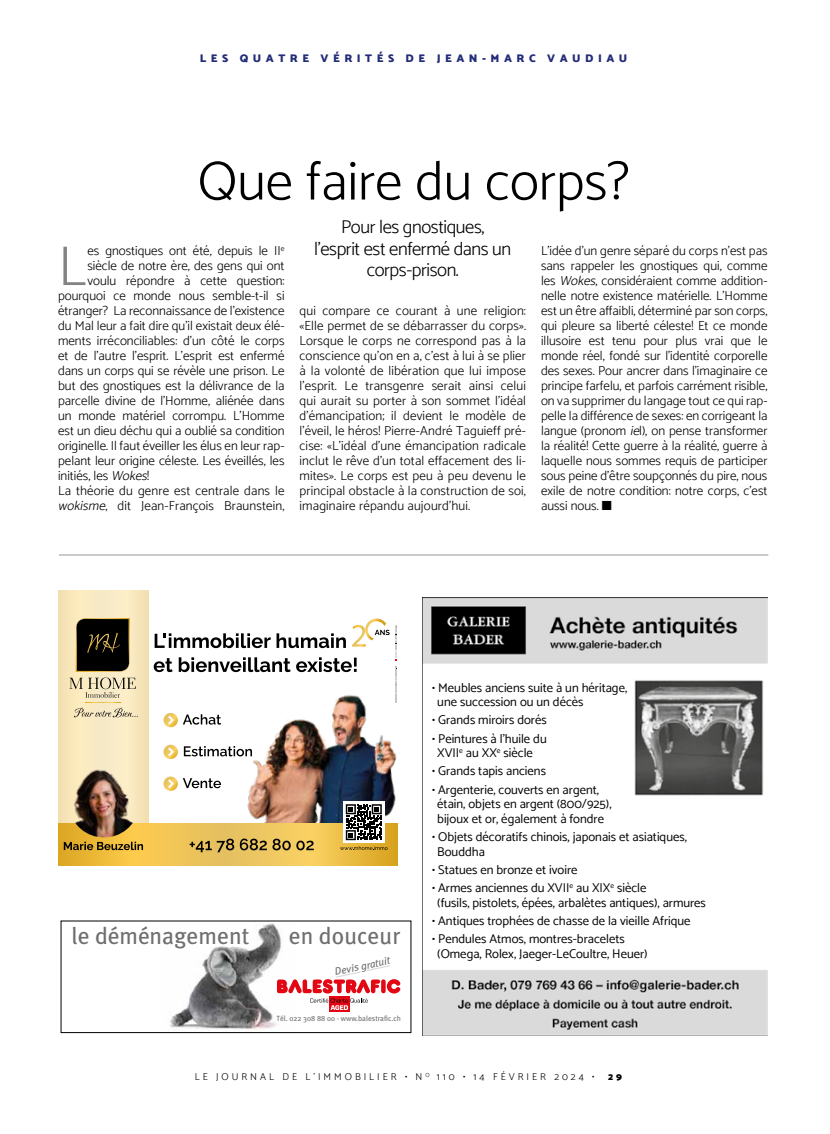
<style>
.page{position:relative;width:830px;height:1134px;background:#fff}
.page>*{position:absolute;margin:0;border:0;box-sizing:border-box;transform-origin:0 0}
.t1{font:300 56.38px "Catamaran";color:#838382}
.t2{font:300 55px "Catamaran";color:#000}
.t3{font:23.62px "Meta Plus";color:#706f6f}
.t4{font:300 18.75px/21.2px "Catamaran";letter-spacing:-.02em;color:#000;text-align:center}
.t5{font:300 13.12px/15px "Catamaran";color:#000;text-align:justify}
.t6{font:12.75px/14.6px "Catamaran";color:#000}
.t7{font:900 11.25px "Catamaran";letter-spacing:.4em;color:#232c77}
.t8{font:italic 10.5px "Meta Plus";color:#706f6f}
.t9{font:300 10px "Catamaran";letter-spacing:.3em;color:#000}
.t10{font:900 10px "Catamaran";color:#000}
.t11{font:7.5px "Meta Plus";color:#706f6f}
.s1{font-style:italic}
</style>
<div class="page">
<hr style="left:59px;top:555px;width:709px;height:1px;background:#979696">
<img style="left:422px;top:597px;width:345px;height:438px">
<div style="left:428px;top:669px;width:333px;height:297px;background:#fff"></div>
<img style="left:634px;top:680px;width:130px;height:116px">
<img style="left:221px;top:695px;width:177px;height:144px">
<svg style="left:352px;top:618px;width:37px;height:29px"></svg>
<div style="left:59px;top:590px;width:89px;height:261px;background:#f7e9bd"></div>
<svg style="left:59px;top:824px;width:338px;height:41px;background:#edc04f"></svg>
<svg style="left:163px;top:713px;width:15px;height:14px"></svg>
<svg style="left:168px;top:716px;width:6px;height:8px"></svg>
<svg style="left:183px;top:714px;width:38px;height:11px"></svg>
<svg style="left:154px;top:633px;width:116px;height:15px"></svg>
<svg style="left:276px;top:633px;width:70px;height:15px"></svg>
<svg style="left:154px;top:658px;width:18px;height:14px"></svg>
<svg style="left:179px;top:657px;width:111px;height:15px"></svg>
<svg style="left:296px;top:657px;width:60px;height:15px"></svg>
<svg style="left:189px;top:839px;width:45px;height:13px"></svg>
<svg style="left:240px;top:838px;width:50px;height:12px"></svg>
<svg style="left:296px;top:841px;width:17px;height:9px"></svg>
<svg style="left:64px;top:842px;width:79px;height:8px"></svg>
<svg style="left:163px;top:776px;width:15px;height:15px"></svg>
<svg style="left:168px;top:779px;width:6px;height:9px"></svg>
<svg style="left:183px;top:778px;width:38px;height:10px"></svg>
<svg style="left:163px;top:745px;width:15px;height:14px"></svg>
<svg style="left:168px;top:747px;width:6px;height:9px"></svg>
<svg style="left:184px;top:746px;width:68px;height:10px"></svg>
<svg style="left:395px;top:625px;width:2px;height:78px"></svg>
<svg style="left:343px;top:801px;width:41px;height:42px"></svg>
<svg style="left:345px;top:804px;width:36px;height:36px"></svg>
<svg style="left:340px;top:846px;width:47px;height:4px"></svg>
<img style="left:69px;top:766px;width:70px;height:71px">
<svg style="left:74px;top:708px;width:64px;height:9px"></svg>
<svg style="left:70px;top:618px;width:66px;height:80px"></svg>
<svg style="left:85px;top:702px;width:35px;height:1px"></svg>
<img style="left:170px;top:923px;width:111px;height:107px">
<div style="left:61px;top:921px;width:350px;height:112px;border:1px solid #000"></div>
<div style="left:329px;top:996px;width:20px;height:16px;background:#e30613"></div>
<svg style="left:277px;top:965px;width:123px;height:45px"></svg>
<p class="t7" style="left:200px;top:51px;width:429px">LES QUATRE VÉRITÉS DE JEAN-MARC VAUDIAU</p>
<h2 class="t2" style="left:197px;top:148px;width:433px">Que faire du corps?</h2>
<h1 class="t1" style="left:58px;top:233px;width:30px">L</h1>
<p class="t5" style="left:87px;top:243px;width:198px">es gnostiques ont été, depuis le II<sup>e</sup></p>
<p class="t5" style="left:87px;top:258px;width:198px">siècle de notre ère, des gens qui ont</p>
<p class="t5" style="left:87px;top:273px;width:198px">voulu répondre à cette question:</p>
<p class="t5" style="left:58px;top:288px;width:228px">pourquoi ce monde nous semble-t-il si</p>
<p class="t5" style="left:58px;top:303px;width:228px">étranger? La reconnaissance de l’existence</p>
<p class="t5" style="left:58px;top:318px;width:228px">du Mal leur a fait dire qu’il existait deux élé-</p>
<p class="t5" style="left:58px;top:333px;width:228px">ments irréconciliables: d’un côté le corps</p>
<p class="t5" style="left:58px;top:348px;width:228px">et de l’autre l’esprit. L’esprit est enfermé</p>
<p class="t5" style="left:58px;top:363px;width:228px">dans un corps qui se révèle une prison. Le</p>
<p class="t5" style="left:58px;top:378px;width:228px">but des gnostiques est la délivrance de la</p>
<p class="t5" style="left:58px;top:393px;width:228px">parcelle divine de l’Homme, aliénée dans</p>
<p class="t5" style="left:58px;top:408px;width:228px">un monde matériel corrompu. L’Homme</p>
<p class="t5" style="left:58px;top:423px;width:228px">est un dieu déchu qui a oublié sa condition</p>
<p class="t5" style="left:58px;top:438px;width:228px">originelle. Il faut éveiller les élus en leur rap-</p>
<p class="t5" style="left:58px;top:453px;width:228px">pelant leur origine céleste. Les éveillés, les</p>
<p class="t5" style="left:58px;top:468px;width:94px">initiés, les <span class="s1">Wokes</span>!</p>
<p class="t5" style="left:58px;top:483px;width:228px">La théorie du genre est centrale dans le</p>
<p class="t5" style="left:58px;top:498px;width:228px"><span class="s1">wokisme</span>, dit Jean-François Braunstein,</p>
<h3 class="t4" style="left:314px;top:216px;width:198px">Pour les gnostiques,<br>l’esprit est enfermé dans un corps-prison.</h3>
<p class="t5" style="left:299px;top:303px;width:228px">qui compare ce courant à une religion: «Elle permet de se débarrasser du corps».<br>Lorsque le corps ne correspond pas à la conscience qu’on en a, c’est à lui à se plier à la volonté de libération que lui impose l’esprit. Le transgenre serait ainsi celui qui aurait su porter à son sommet l’idéal d’émancipation; il devient le modèle de l’éveil, le héros! Pierre-André Taguieff pré&shy;cise: «L’idéal d’une émancipation radicale inclut le rêve d’un total effacement des li&shy;mites». Le corps est peu à peu devenu le principal obstacle à la construction de soi, imaginaire répandu aujourd’hui.</p>
<p class="t5" style="left:540px;top:243px;width:228px">L’idée d’un genre séparé du corps n’est pas sans rappeler les gnostiques qui, comme les <span class="s1">Wokes</span>, considéraient comme addition&shy;nelle notre existence matérielle. L’Homme est un être affaibli, déterminé par son corps, qui pleure sa liberté céleste! Et ce monde illusoire est tenu pour plus vrai que le monde réel, fondé sur l’identité corporelle des sexes. Pour ancrer dans l’imaginaire ce principe farfelu, et parfois carrément risible, on va supprimer du langage tout ce qui rap&shy;pelle la différence de sexes: en corrigeant la langue (pronom <span class="s1">ie</span>l), on pense transformer la réalité! Cette guerre à la réalité, guerre à laquelle nous sommes requis de participer sous peine d’être soupçonnés du pire, nous exile de notre condition: notre corps, c’est aussi nous. ■</p>
<h3 class="t3" style="left:71px;top:922px;width:179px">le déménagement</h3>
<h3 class="t3" style="left:289px;top:922px;width:113px">en douceur</h3>
<p class="t8" style="left:333px;top:966px;width:58px;rotate:-12deg">Devis gratuit</p>
<p class="t11" style="left:276px;top:1014px;width:126px">Tél. 022 308 88 00 - www.balestrafic.ch</p>
<p class="t6" style="left:437px;top:680px;width:191px;text-indent:-5px">• Meubles anciens suite à un héritage, une succession ou un décès</p>
<p class="t6" style="left:432px;top:713px;width:116px">• Grands miroirs dorés</p>
<p class="t6" style="left:437px;top:731px;width:111px;text-indent:-5px">• Peintures à l’huile du<br>XVII<sup>e</sup> au XX<sup>e</sup> siècle</p>
<p class="t6" style="left:432px;top:764px;width:115px">• Grands tapis anciens</p>
<p class="t6" style="left:437px;top:782px;width:176px;text-indent:-5px">• Argenterie, couverts en argent, étain, objets en argent (800/925), bijoux et or, également à fondre</p>
<p class="t6" style="left:437px;top:829px;width:251px;text-indent:-5px">• Objets décoratifs chinois, japonais et asiatiques,<br>Bouddha</p>
<p class="t6" style="left:432px;top:862px;width:147px">• Statues en bronze et ivoire</p>
<p class="t6" style="left:437px;top:880px;width:270px;text-indent:-5px">• Armes anciennes du XVII<sup>e</sup> au XIX<sup>e</sup> siècle<br>(fusils, pistolets, épées, arbalètes antiques), armures</p>
<p class="t6" style="left:432px;top:913px;width:260px">• Antiques trophées de chasse de la vieille Afrique</p>
<p class="t6" style="left:437px;top:932px;width:212px;text-indent:-5px">• Pendules Atmos, montres-bracelets (Omega, Rolex, Jaeger-LeCoultre, Heuer)</p>
<p class="t9" style="left:195px;top:1071px;width:401px">LE JOURNAL DE L’IMMOBILIER • N <sup>O</sup> 110 • 14 FÉVRIER 2024 •</p>
<p class="t10" style="left:608px;top:1071px;width:15px">2 9</p>
</div>
